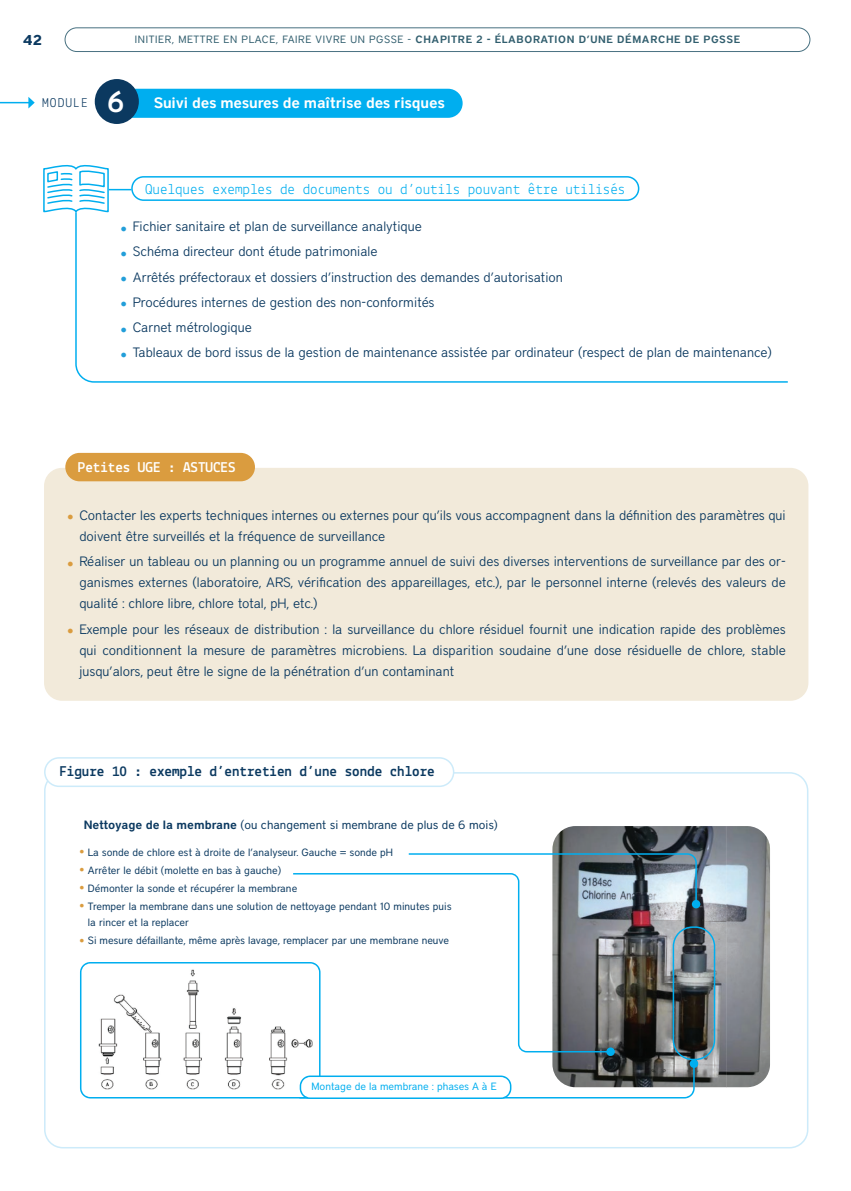
<style>
.page{position:relative;width:851px;height:1191px;background:#fff}
.page>*{position:absolute;margin:0;border:0;box-sizing:border-box;transform-origin:0 0}
.t1{font:700 33px "Lekton";color:#fff}
.texte_courant{font:15px "Lekton";color:#00aeef}
.t2{font:700 15px "Lekton";color:#0b3960}
.texte_courant-2{font:600 15px "District";letter-spacing:-.01em;color:#fff}
.t3{font:700 15px "Lekton";color:#fff}
.t4{font:700 14.25px "District";color:#0b3960}
.t5{font:300 13.5px/21px "District";color:#0b3960;text-align:justify}
.texte_courant-3{font:13.5px "Lekton";letter-spacing:.075em;color:#0b3960}
.t6{font:12px "District";color:#0b3960}
.t7{font:10.5px/16.5px "District";color:#0b3960}
.t8{font:600 10.5px "District";letter-spacing:.065em;color:#315e6e}
.t9{font:10.5px "District";color:#00aeef}
.s1{font-weight:400}
.s2{font-weight:400;font-size:19.5px;color:#229ed9}
.s3{font-weight:400;font-size:19.5px;color:#da9c3f}
.s4{font-weight:600}
.s5{font-size:15px;color:#da9c3f}
</style>
<div class="page">
<div style="left:65px;top:27px;width:745px;height:25px;border:1px solid #487181;border-radius:12px"></div>
<div style="left:131px;top:176px;width:508px;height:25px;border:2px solid #00aeef;border-radius:12px"></div>
<svg style="left:43px;top:164px;width:88px;height:49px"></svg>
<svg style="left:74px;top:211px;width:714px;height:172px"></svg>
<div style="left:44px;top:468px;width:764px;height:233px;background:#f2eada;border-radius:18px"></div>
<div style="left:65px;top:453px;width:190px;height:28px;background:#da9c3f;border-radius:14px"></div>
<div style="left:44px;top:757px;width:410px;height:30px;border:2px solid #cdebfa;border-radius:14px"></div>
<img style="left:552px;top:826px;width:217px;height:261px">
<svg style="left:293px;top:873px;width:317px;height:53px"></svg>
<svg style="left:408px;top:853px;width:288px;height:51px"></svg>
<div style="left:691px;top:900px;width:9px;height:8px;background:#00aeef;border-radius:50%"></div>
<svg style="left:80px;top:926px;width:635px;height:173px"></svg>
<div style="left:113px;top:89px;width:349px;height:29px;background:#00aeef;border-radius:15px"></div>
<svg style="left:0;top:97px;width:35px;height:11px"></svg>
<div style="left:95px;top:79px;width:44px;height:45px;background:#0b3960;border-radius:50%"></div>
<p class="t4" style="left:23px;top:31px;width:21px">42</p>
<p class="t8" style="left:135px;top:33px;width:607px"><span class="s1">INITIER, METTRE EN PLACE, FAIRE VIVRE UN PGSSE -</span> CHAPITRE 2 - ÉLABORATION D’UNE DÉMARCHE DE PGSSE</p>
<p class="texte_courant-3" style="left:42px;top:95px;width:47px">MODULE</p>
<p class="t1" style="left:107px;top:81px;width:18px">6</p>
<p class="texte_courant-2" style="left:154px;top:93px;width:293px">Suivi des mesures de maîtrise des risques</p>
<p class="texte_courant" style="left:145px;top:180px;width:482px">Quelques exemples de documents ou d’outils pouvant être utilisés</p>
<p class="t5" style="left:120px;top:216px;width:303px"><span class="s2">•</span> Fichier sanitaire et plan de surveillance analytique</p>
<p class="t5" style="left:120px;top:241px;width:259px"><span class="s2">•</span> Schéma directeur dont étude patrimoniale</p>
<p class="t5" style="left:120px;top:266px;width:444px"><span class="s2">•</span> Arrêtés préfectoraux et dossiers d’instruction des demandes d’autorisation</p>
<p class="t5" style="left:120px;top:291px;width:316px"><span class="s2">•</span> Procédures internes de gestion des non-conformités</p>
<p class="t5" style="left:120px;top:317px;width:133px"><span class="s2">•</span> Carnet métrologique</p>
<p class="t5" style="left:120px;top:342px;width:653px"><span class="s2">•</span> Tableaux de bord issus de la gestion de maintenance assistée par ordinateur (respect de plan de maintenance)</p>
<p class="t3" style="left:78px;top:458px;width:159px">Petites UGE : ASTUCES</p>
<p class="t5" style="left:79px;top:504px;width:707px;text-indent:-13px"><span class="s3">•</span> Contacter les experts techniques internes ou externes pour qu’ils vous accompagnent dans la définition des paramètres qui doivent être surveillés et la fréquence de surveillance</p>
<p class="t5" style="left:79px;top:551px;width:707px;text-indent:-13px"><span class="s3">•</span> Réaliser un tableau ou un planning ou un programme annuel de suivi des diverses interventions de surveillance par des or&shy;ganismes externes (laboratoire, ARS, vérification des appareillages, etc.), par le personnel interne (relevés des valeurs de qualité : chlore libre, chlore total, pH, etc.)</p>
<p class="t5" style="left:79px;top:618px;width:707px;text-indent:-13px"><span class="s3">•</span> Exemple pour les réseaux de distribution : la surveillance du chlore résiduel fournit une indication rapide des problèmes qui conditionnent la mesure de paramètres microbiens. La disparition soudaine d’une dose résiduelle de chlore, stable jusqu’alors, peut être le signe de la pénétration d’un contaminant</p>
<p class="t2" style="left:59px;top:762px;width:377px">Figure 10 : exemple d’entretien d’une sonde chlore</p>
<p class="t6" style="left:84px;top:817px;width:415px"><span class="s4">Nettoyage de la membrane</span> (ou changement si membrane de plus de 6 mois)</p>
<p class="t7" style="left:79px;top:844px;width:315px"><span class="s5">•</span> La sonde de chlore est à droite de l’analyseur. Gauche = sonde pH</p>
<p class="t7" style="left:79px;top:862px;width:203px"><span class="s5">•</span> Arrêter le débit (molette en bas à gauche)</p>
<p class="t7" style="left:79px;top:880px;width:219px"><span class="s5">•</span> Démonter la sonde et récupérer la membrane</p>
<p class="t7" style="left:88px;top:898px;width:365px;text-indent:-9px"><span class="s5">•</span> Tremper la membrane dans une solution de nettoyage pendant 10 minutes puis la rincer et la replacer</p>
<p class="t7" style="left:79px;top:932px;width:371px"><span class="s5">•</span> Si mesure défaillante, même après lavage, remplacer par une membrane neuve</p>
<p class="t9" style="left:311px;top:1080px;width:187px">Montage de la membrane : phases A à E</p>
</div>
